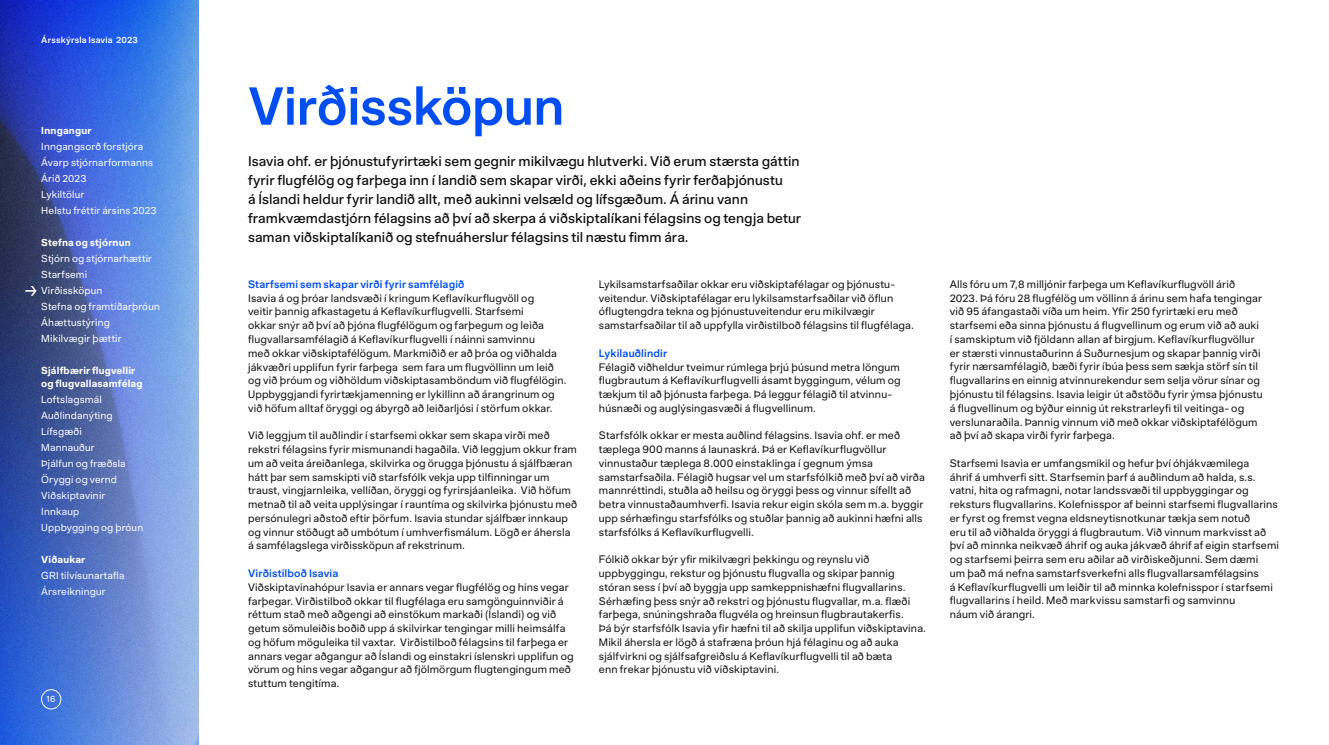
<style>
.page{position:relative;width:1329px;height:745px;background:#fff}
.page>*{position:absolute;margin:0;border:0;box-sizing:border-box;transform-origin:0 0}
.t1{font:600 52.5px "KEF Oasis";letter-spacing:-.01em;color:#004df4}
.t2{font:100 13.75px/19px "KEF Oasis VF";letter-spacing:.005em;color:#101010}
.t3{font:10.62px/13.8px "KEF Oasis";letter-spacing:.015em;color:#101010}
.t4{font:100 10.62px "KEF Oasis VF";letter-spacing:.015em;color:#004df4}
.t5{font:10px/16px "KEF Oasis";letter-spacing:.015em;color:#fff}
.t6{font:700 10px/12.5px "KEF Oasis";letter-spacing:.02em;color:#fff}
.t7{font:600 8.75px "KEF Oasis";letter-spacing:.025em;color:#fff}
.t8{font:8.75px "KEF Oasis";color:#fff}
</style>
<div class="page">
<img style="left:0;top:0;width:199px;height:744px">
<div style="left:41px;top:689px;width:20px;height:19px;border:1px solid #fff;border-radius:10px"></div>
<svg style="left:25px;top:286px;width:12px;height:9px"></svg>
<p class="t7" style="left:41px;top:32px;width:98px">Ársskýrsla Isavia 2023</p>
<p class="t6" style="left:41px;top:123px;width:52px">Inngangur</p>
<p class="t5" style="left:41px;top:138px;width:117px">Inngangsorð forstjóra<br>Ávarp stjórnarformanns<br>Árið 2023<br>Lykiltölur<br>Helstu fréttir ársins 2023</p>
<p class="t6" style="left:41px;top:235px;width:91px">Stefna og stjórnun</p>
<p class="t5" style="left:41px;top:250px;width:120px">Stjórn og stjórnarhættir<br>Starfsemi<br>Virðissköpun<br>Stefna og framtíðarþróun<br>Áhættustýring<br>Mikilvægir þættir</p>
<p class="t6" style="left:41px;top:363px;width:103px">Sjálfbærir flugvellir og flugvallasamfélag</p>
<p class="t5" style="left:41px;top:390px;width:104px">Loftslagsmál<br>Auðlindanýting<br>Lífsgæði<br>Mannauður<br>Þjálfun og fræðsla<br>Öryggi og vernd<br>Viðskiptavinir<br>Innkaup<br>Uppbygging og þróun</p>
<p class="t6" style="left:41px;top:552px;width:45px">Viðaukar</p>
<p class="t5" style="left:41px;top:566px;width:85px">GRI tilvísunartafla<br>Ársreikningur</p>
<p class="t8" style="left:46px;top:691px;width:11px">16</p>
<h1 class="t1" style="left:248px;top:62px;width:318px">Virðissköpun</h1>
<p class="t2" style="left:248px;top:150px;width:554px">Isavia ohf. er þjónustufyrirtæki sem gegnir mikilvægu hlutverki. Við erum stærsta gáttin fyrir flugfélög og farþega inn í landið sem skapar virði, ekki aðeins fyrir ferðaþjónustu<br>á Íslandi heldur fyrir landið allt, með aukinni velsæld og lífsgæðum. Á árinu vann framkvæmdastjórn félagsins að því að skerpa á viðskiptalíkani félagsins og tengja betur saman viðskiptalíkanið og stefnuáherslur félagsins til næstu fimm ára.</p>
<p class="t4" style="left:248px;top:275px;width:218px">Starfsemi sem skapar virði fyrir samfélagið</p>
<p class="t3" style="left:248px;top:290px;width:320px">Isavia á og þróar landsvæði í kringum Keflavíkurflugvöll og<br>veitir þannig afkastagetu á Keflavíkurflugvelli. Starfsemi<br>okkar snýr að því að þjóna flugfélögum og farþegum og leiða flugvallarsamfélagið á Keflavíkurflugvelli í náinni samvinnu<br>með okkar viðskiptafélögum. Markmiðið er að þróa og viðhalda jákvæðri upplifun fyrir farþega sem fara um flugvöllinn um leið og við þróum og viðhöldum viðskiptasamböndum við flugfélögin.<br>Uppbyggjandi fyrirtækjamenning er lykillinn að árangrinum og við höfum alltaf öryggi og ábyrgð að leiðarljósi í störfum okkar.</p>
<p class="t3" style="left:248px;top:427px;width:331px">Við leggjum til auðlindir í starfsemi okkar sem skapa virði með rekstri félagsins fyrir mismunandi hagaðila. Við leggjum okkur fram um að veita áreiðanlega, skilvirka og örugga þjónustu á sjálfbæran hátt þar sem samskipti við starfsfólk vekja upp tilfinningar um traust, vingjarnleika, vellíðan, öryggi og fyrirsjáanleika. Við höfum metnað til að veita upplýsingar í rauntíma og skilvirka þjónustu með persónulegri aðstoð eftir þörfum. Isavia stundar sjálfbær innkaup og vinnur stöðugt að umbótum í umhverfismálum. Lögð er áhersla á samfélagslega virðissköpun af rekstrinum.</p>
<p class="t4" style="left:248px;top:564px;width:92px">Virðistilboð Isavia</p>
<p class="t3" style="left:248px;top:578px;width:327px">Viðskiptavinahópur Isavia er annars vegar flugfélög og hins vegar farþegar. Virðistilboð okkar til flugfélaga eru samgönguinnviðir á réttum stað með aðgengi að einstökum markaði (Íslandi) og við getum sömuleiðis boðið upp á skilvirkar tengingar milli heimsálfa og höfum möguleika til vaxtar. Virðistilboð félagsins til farþega er annars vegar aðgangur að Íslandi og einstakri íslenskri upplifun og vörum og hins vegar aðgangur að fjölmörgum flugtengingum með stuttum tengitíma.</p>
<p class="t3" style="left:599px;top:276px;width:316px">Lykilsamstarfsaðilar okkar eru viðskiptafélagar og þjónustu&shy;veitendur. Viðskiptafélagar eru lykilsamstarfsaðilar við öflun óflugtengdra tekna og þjónustuveitendur eru mikilvægir samstarfsaðilar til að uppfylla virðistilboð félagsins til flugfélaga.</p>
<p class="t4" style="left:599px;top:344px;width:70px">Lykilauðlindir</p>
<p class="t3" style="left:599px;top:358px;width:303px">Félagið viðheldur tveimur rúmlega þrjú þúsund metra löngum flugbrautum á Keflavíkurflugvelli ásamt byggingum, vélum og tækjum til að þjónusta farþega. Þá leggur félagið til atvinnu&shy;húsnæði og auglýsingasvæði á flugvellinum.</p>
<p class="t3" style="left:599px;top:427px;width:327px">Starfsfólk okkar er mesta auðlind félagsins. Isavia ohf. er með tæplega 900 manns á launaskrá. Þá er Keflavíkurflugvöllur vinnustaður tæplega 8.000 einstaklinga í gegnum ýmsa samstarfsaðila. Félagið hugsar vel um starfsfólkið með því að virða mannréttindi, stuðla að heilsu og öryggi þess og vinnur sífellt að betra vinnustaðaumhverfi. Isavia rekur eigin skóla sem m.a. byggir upp sérhæfingu starfsfólks og stuðlar þannig að aukinni hæfni alls starfsfólks á Keflavíkurflugvelli.</p>
<p class="t3" style="left:599px;top:551px;width:329px">Fólkið okkar býr yfir mikilvægri þekkingu og reynslu við uppbyggingu, rekstur og þjónustu flugvalla og skipar þannig stóran sess í því að byggja upp samkeppnishæfni flugvallarins.<br>Sérhæfing þess snýr að rekstri og þjónustu flugvallar, m.a. flæði farþega, snúningshraða flugvéla og hreinsun flugbrautakerfis.<br>Þá býr starfsfólk Isavia yfir hæfni til að skilja upplifun viðskiptavina.<br>Mikil áhersla er lögð á stafræna þróun hjá félaginu og að auka sjálfvirkni og sjálfsafgreiðslu á Keflavíkurflugvelli til að bæta<br>enn frekar þjónustu við viðskiptavini.</p>
<p class="t3" style="left:950px;top:276px;width:314px">Alls fóru um 7,8 milljónir farþega um Keflavíkurflugvöll árið 2023. Þá fóru 28 flugfélög um völlinn á árinu sem hafa tengingar við 95 áfangastaði víða um heim. Yfir 250 fyrirtæki eru með starfsemi eða sinna þjónustu á flugvellinum og erum við að auki í samskiptum við fjöldann allan af birgjum. Keflavíkurflugvöllur er stærsti vinnustaðurinn á Suðurnesjum og skapar þannig virði fyrir nærsamfélagið, bæði fyrir íbúa þess sem sækja störf sín til flugvallarins en einnig atvinnurekendur sem selja vörur sínar og þjónustu til félagsins. Isavia leigir út aðstöðu fyrir ýmsa þjónustu á flugvellinum og býður einnig út rekstrarleyfi til veitinga- og verslunaraðila. Þannig vinnum við með okkar viðskiptafélögum að því að skapa virði fyrir farþega.</p>
<p class="t3" style="left:950px;top:455px;width:331px">Starfsemi Isavia er umfangsmikil og hefur því óhjákvæmilega<br>áhrif á umhverfi sitt. Starfsemin þarf á auðlindum að halda, s.s. vatni, hita og rafmagni, notar landssvæði til uppbyggingar og reksturs flugvallarins. Kolefnisspor af beinni starfsemi flugvallarins er fyrst og fremst vegna eldsneytisnotkunar tækja sem notuð<br>eru til að viðhalda öryggi á flugbrautum. Við vinnum markvisst að því að minnka neikvæð áhrif og auka jákvæð áhrif af eigin starfsemi og starfsemi þeirra sem eru aðilar að virðiskeðjunni. Sem dæmi<br>um það má nefna samstarfsverkefni alls flugvallarsamfélagsins<br>á Keflavíkurflugvelli um leiðir til að minnka kolefnisspor í starfsemi flugvallarins í heild. Með markvissu samstarfi og samvinnu<br>náum við árangri.</p>
</div>
